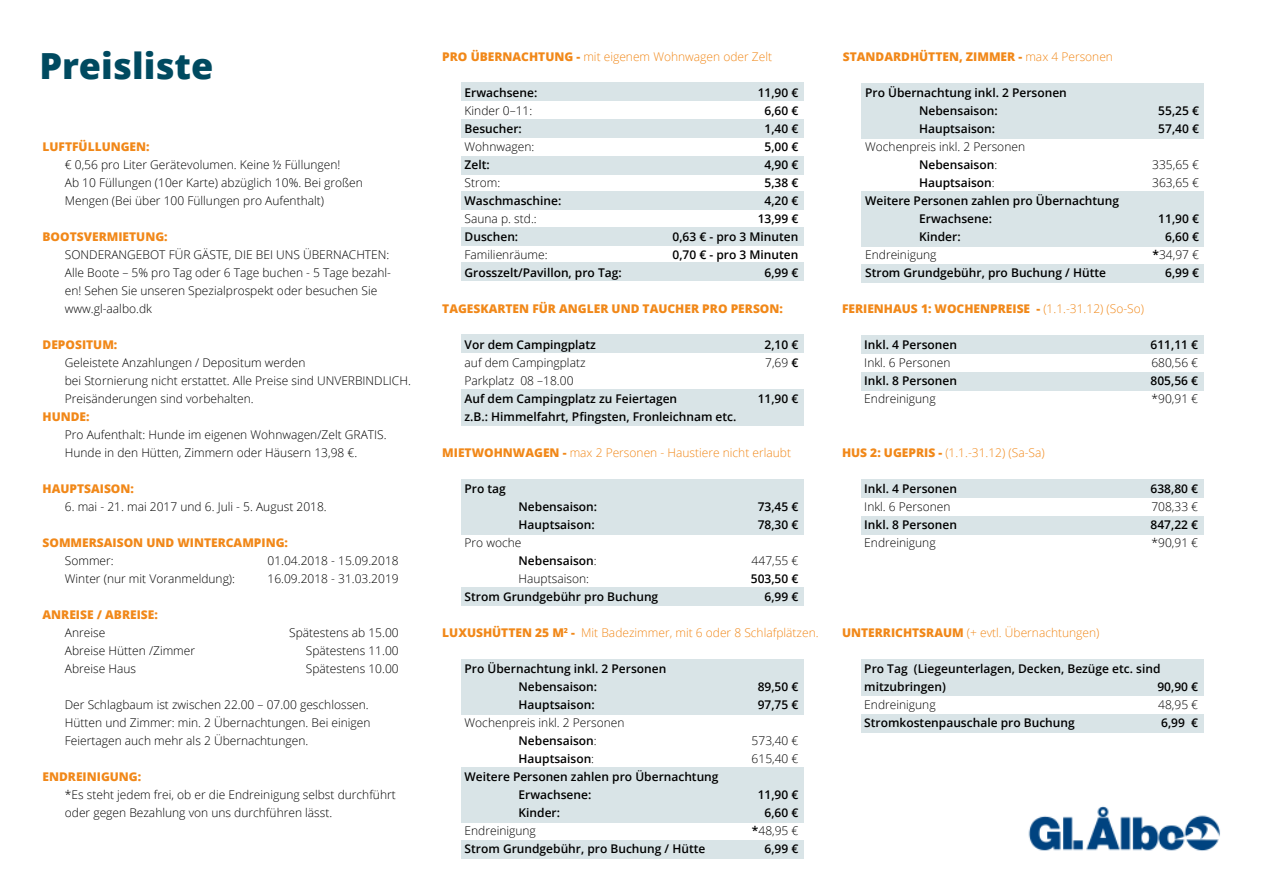
<style>
.page{position:relative;width:1263px;height:893px;background:#fff}
.page>*{position:absolute;margin:0;border:0;box-sizing:border-box;transform-origin:0 0}
.t1{font:800 36px "Open Sans";color:#004a60}
.t2{font:300 12px/18px "Open Sans";color:#000}
.t3{font:600 12px/18px "Open Sans";color:#000}
.t4{font:800 12px "Open Sans";color:#f18819}
.t5{font:300 12px "Open Sans";color:#f18819}
.s1{font-weight:800}
.s2{font-weight:300}
.s3{font-weight:600}
</style>
<div class="page">
<img style="left:1028px;top:806px;width:192px;height:45px">
<div style="left:461px;top:83px;width:342px;height:18px;background:#d9e4e7"></div>
<div style="left:461px;top:335px;width:342px;height:18px;background:#d9e4e7"></div>
<div style="left:861px;top:714px;width:342px;height:18px;background:#d9e4e7"></div>
<div style="left:461px;top:479px;width:342px;height:56px;background:#d9e4e7"></div>
<div style="left:461px;top:659px;width:342px;height:55px;background:#d9e4e7"></div>
<div style="left:862px;top:83px;width:342px;height:56px;background:#d9e4e7"></div>
<div style="left:461px;top:767px;width:342px;height:55px;background:#d9e4e7"></div>
<div style="left:862px;top:191px;width:342px;height:55px;background:#d9e4e7"></div>
<div style="left:461px;top:588px;width:342px;height:18px;background:#d9e4e7"></div>
<div style="left:461px;top:840px;width:342px;height:18px;background:#d9e4e7"></div>
<div style="left:862px;top:264px;width:342px;height:18px;background:#d9e4e7"></div>
<div style="left:461px;top:389px;width:342px;height:37px;background:#d9e4e7"></div>
<div style="left:861px;top:659px;width:342px;height:36px;background:#d9e4e7"></div>
<div style="left:461px;top:119px;width:342px;height:18px;background:#d9e4e7"></div>
<div style="left:461px;top:156px;width:342px;height:18px;background:#d9e4e7"></div>
<div style="left:461px;top:192px;width:342px;height:18px;background:#d9e4e7"></div>
<div style="left:461px;top:228px;width:342px;height:18px;background:#d9e4e7"></div>
<div style="left:461px;top:263px;width:342px;height:18px;background:#d9e4e7"></div>
<div style="left:861px;top:336px;width:342px;height:18px;background:#d9e4e7"></div>
<div style="left:861px;top:480px;width:342px;height:18px;background:#d9e4e7"></div>
<div style="left:861px;top:372px;width:342px;height:18px;background:#d9e4e7"></div>
<div style="left:861px;top:516px;width:342px;height:18px;background:#d9e4e7"></div>
<h1 class="t1" style="left:39px;top:38px;width:176px">Preisliste</h1>
<p class="t4" style="left:43px;top:137px;width:109px">LUFTFÜLLUNGEN:</p>
<p class="t2" style="left:65px;top:155px;width:300px">€ 0,56 pro Liter Gerätevolumen. Keine ½ Füllungen!<br>Ab 10 Füllungen (10er Karte) abzüglich 10%. Bei großen<br>Mengen (Bei über 100 Füllungen pro Aufenthalt)</p>
<p class="t4" style="left:43px;top:227px;width:127px">BOOTSVERMIETUNG:</p>
<p class="t2" style="left:65px;top:245px;width:328px">SONDERANGEBOT FÜR GÄSTE, DIE BEI UNS ÜBERNACHTEN:<br>Alle Boote – 5% pro Tag oder 6 Tage buchen - 5 Tage bezahl&shy;en! Sehen Sie unseren Spezialprospekt oder besuchen Sie www.gl-aalbo.dk</p>
<p class="t4" style="left:43px;top:335px;width:76px">DEPOSITUM:</p>
<p class="t2" style="left:65px;top:353px;width:347px">Geleistete Anzahlungen / Depositum werden<br>bei Stornierung nicht erstattet. Alle Preise sind UNVERBINDLICH.<br>Preisänderungen sind vorbehalten.</p>
<p class="t4" style="left:43px;top:407px;width:49px">HUNDE:</p>
<p class="t2" style="left:65px;top:425px;width:323px">Pro Aufenthalt: Hunde im eigenen Wohnwagen/Zelt GRATIS.<br>Hunde in den Hütten, Zimmern oder Häusern 13,98 €.</p>
<p class="t4" style="left:43px;top:479px;width:93px">HAUPTSAISON:</p>
<p class="t2" style="left:65px;top:497px;width:263px">6. mai - 21. mai 2017 und 6. Juli - 5. August 2018.</p>
<p class="t4" style="left:43px;top:533px;width:247px">SOMMERSAISON UND WINTERCAMPING:</p>
<p class="t2" style="left:65px;top:551px;width:172px">Sommer:<br>Winter (nur mit Voranmeldung):</p>
<p class="t4" style="left:43px;top:605px;width:117px">ANREISE / ABREISE:</p>
<p class="t2" style="left:65px;top:623px;width:132px">Anreise<br>Abreise Hütten /Zimmer<br>Abreise Haus</p>
<p class="t2" style="left:268px;top:551px;width:133px">01.04.2018 - 15.09.2018<br>16.09.2018 - 31.03.2019</p>
<p class="t2" style="left:306px;top:623px;width:94px;text-align:justify;text-indent:-17px">Spätestens ab 15.00<br>Spätestens 11.00<br>Spätestens 10.00</p>
<p class="t2" style="left:65px;top:695px;width:307px">Der Schlagbaum ist zwischen 22.00 – 07.00 geschlossen.<br>Hütten und Zimmer: min. 2 Übernachtungen. Bei einigen<br>Feiertagen auch mehr als 2 Übernachtungen.</p>
<p class="t4" style="left:43px;top:767px;width:100px">ENDREINIGUNG:</p>
<p class="t2" style="left:65px;top:785px;width:332px">*Es steht jedem frei, ob er die Endreinigung selbst durchführt oder gegen Bezahlung von uns durchführen lässt.</p>
<p class="t5" style="left:442px;top:48px;width:331px"><span class="s1">PRO ÜBERNACHTUNG -</span> mit eigenem Wohnwagen oder Zelt</p>
<p class="t3" style="left:465px;top:83px;width:74px">Erwachsene:</p>
<p class="t2" style="left:465px;top:101px;width:69px">Kinder 0–11:</p>
<p class="t3" style="left:465px;top:119px;width:59px">Besucher:</p>
<p class="t2" style="left:465px;top:137px;width:71px">Wohnwagen:</p>
<p class="t3" style="left:465px;top:155px;width:27px">Zelt:</p>
<p class="t2" style="left:465px;top:173px;width:37px">Strom:</p>
<p class="t3" style="left:465px;top:191px;width:98px">Waschmaschine:</p>
<p class="t2" style="left:465px;top:209px;width:74px">Sauna p. std.:</p>
<p class="t3" style="left:465px;top:227px;width:55px">Duschen:</p>
<p class="t2" style="left:465px;top:245px;width:84px">Familienräume:</p>
<p class="t3" style="left:465px;top:263px;width:159px">Grosszelt/Pavillon, pro Tag:</p>
<p class="t3" style="left:672px;top:83px;width:127px;text-align:right">11,90 €<br>6,60 €<br>1,40 €<br>5,00 €<br>4,90 €<br>5,38 €<br>4,20 €<br>13,99 €<br>0,63 € - pro 3 Minuten<br>0,70 € - pro 3 Minuten<br>6,99 €</p>
<p class="t4" style="left:442px;top:299px;width:342px">TAGESKARTEN FÜR ANGLER UND TAUCHER PRO PERSON:</p>
<p class="t3" style="left:465px;top:335px;width:133px">Vor dem Campingplatz</p>
<p class="t2" style="left:465px;top:353px;width:122px">auf dem Campingplatz<br>Parkplatz 08 –18.00</p>
<p class="t3" style="left:465px;top:389px;width:273px">Auf dem Campingplatz zu Feiertagen<br>z.B.: Himmelfahrt, Pfingsten, Fronleichnam etc.</p>
<p class="t3" style="left:764px;top:335px;width:35px">2,10 €<br><span class="s2">7,69</span> €</p>
<p class="t3" style="left:758px;top:389px;width:42px">11,90 €</p>
<p class="t5" style="left:442px;top:444px;width:350px"><span class="s1">MIETWOHNWAGEN -</span> max 2 Personen - Haustiere nicht erlaubt</p>
<p class="t3" style="left:465px;top:479px;width:43px">Pro tag</p>
<p class="t3" style="left:519px;top:497px;width:80px">Nebensaison:<br>Hauptsaison:</p>
<p class="t2" style="left:519px;top:533px;width:80px;text-indent:-54px">Pro woche<br><span class="s3">Nebensaison</span>:<br>Hauptsaison:</p>
<p class="t3" style="left:465px;top:587px;width:195px">Strom Grundgebühr pro Buchung</p>
<p class="t3" style="left:758px;top:497px;width:42px">73,45 €<br>78,30 €</p>
<p class="t2" style="left:752px;top:551px;width:48px">447,55 €</p>
<p class="t3" style="left:751px;top:569px;width:49px;text-align:right">503,50 €<br>6,99 €</p>
<p class="t5" style="left:442px;top:624px;width:378px"><span class="s1">LUXUSHÜTTEN 25 M</span><sup>2</sup> <span class="s1">-</span> Mit Badezimmer, mit 6 oder 8 Schlafplätzen.</p>
<p class="t3" style="left:519px;top:659px;width:149px;text-indent:-54px">Pro Übernachtung inkl. 2 Personen<br>Nebensaison:<br>Hauptsaison:</p>
<p class="t2" style="left:465px;top:713px;width:161px">Wochenpreis inkl. 2 Personen</p>
<p class="t3" style="left:519px;top:731px;width:80px">Nebensaison<span class="s2">:</span></p>
<p class="t3" style="left:519px;top:749px;width:77px">Hauptsaison<span class="s2">:</span></p>
<p class="t3" style="left:465px;top:767px;width:256px">Weitere Personen zahlen pro Übernachtung</p>
<p class="t3" style="left:519px;top:785px;width:74px">Erwachsene:</p>
<p class="t3" style="left:519px;top:803px;width:43px">Kinder:</p>
<p class="t2" style="left:465px;top:821px;width:73px">Endreinigung</p>
<p class="t3" style="left:465px;top:839px;width:242px">Strom Grundgebühr, pro Buchung / Hütte</p>
<p class="t3" style="left:758px;top:677px;width:42px">89,50 €<br>97,75 €</p>
<p class="t2" style="left:752px;top:731px;width:48px">573,40 €<br>615,40 €</p>
<p class="t3" style="left:752px;top:785px;width:48px;text-align:right">11,90 €<br>6,60 € *<span class="s2">48,95 €<br></span>6,99 €</p>
<p class="t4" style="left:843px;top:47px;width:272px">STANDARDHÜTTEN, ZIMMER - <span class="s2">max 4 Personen</span></p>
<p class="t3" style="left:919px;top:83px;width:149px;text-indent:-54px">Pro Übernachtung inkl. 2 Personen<br>Nebensaison:<br>Hauptsaison:</p>
<p class="t2" style="left:865px;top:137px;width:161px">Wochenpreis inkl. 2 Personen</p>
<p class="t3" style="left:919px;top:155px;width:80px">Nebensaison<span class="s2">:</span></p>
<p class="t3" style="left:919px;top:173px;width:77px">Hauptsaison<span class="s2">:</span></p>
<p class="t3" style="left:865px;top:191px;width:256px">Weitere Personen zahlen pro Übernachtung</p>
<p class="t3" style="left:919px;top:209px;width:74px">Erwachsene:</p>
<p class="t3" style="left:919px;top:227px;width:43px">Kinder:</p>
<p class="t2" style="left:865px;top:245px;width:73px">Endreinigung</p>
<p class="t3" style="left:865px;top:263px;width:242px">Strom Grundgebühr, pro Buchung / Hütte</p>
<p class="t3" style="left:1158px;top:101px;width:42px">55,25 €<br>57,40 €</p>
<p class="t2" style="left:1152px;top:155px;width:48px">335,65 €<br>363,65 €</p>
<p class="t3" style="left:1152px;top:209px;width:48px;text-align:right">11,90 €<br>6,60 € *<span class="s2">34,97 €<br></span>6,99 €</p>
<p class="t4" style="left:842px;top:299px;width:304px">FERIENHAUS 1: WOCHENPREISE - <span class="s2">(1.1.-31.12) (So-So)</span></p>
<p class="t3" style="left:864px;top:335px;width:94px">Inkl. 4 Personen</p>
<p class="t2" style="left:864px;top:353px;width:88px">Inkl. 6 Personen</p>
<p class="t3" style="left:864px;top:371px;width:94px">Inkl. 8 Personen</p>
<p class="t2" style="left:864px;top:389px;width:73px">Endreinigung</p>
<p class="t5" style="left:842px;top:444px;width:204px"><span class="s1">HUS 2: UGEPRIS -</span> (1.1.-31.12) (Sa-Sa)</p>
<p class="t3" style="left:864px;top:479px;width:94px">Inkl. 4 Personen</p>
<p class="t2" style="left:864px;top:497px;width:88px">Inkl. 6 Personen</p>
<p class="t3" style="left:864px;top:515px;width:94px">Inkl. 8 Personen</p>
<p class="t2" style="left:864px;top:533px;width:73px">Endreinigung</p>
<p class="t5" style="left:842px;top:624px;width:259px"><span class="s1">UNTERRICHTSRAUM</span> (+ evtl. Übernachtungen)</p>
<p class="t3" style="left:1150px;top:335px;width:49px">611,11 €</p>
<p class="t2" style="left:1151px;top:353px;width:48px">680,56 €</p>
<p class="t3" style="left:1150px;top:371px;width:49px">805,56 €</p>
<p class="t2" style="left:1151px;top:389px;width:48px">*90,91 €</p>
<p class="t3" style="left:1150px;top:479px;width:49px">638,80 €</p>
<p class="t2" style="left:1151px;top:497px;width:48px">708,33 €</p>
<p class="t3" style="left:1150px;top:515px;width:49px">847,22 €</p>
<p class="t2" style="left:1151px;top:533px;width:48px">*90,91 €</p>
<p class="t3" style="left:864px;top:659px;width:298px">Pro Tag (Liegeunterlagen, Decken, Bezüge etc. sind mitzubringen)</p>
<p class="t2" style="left:864px;top:695px;width:73px">Endreinigung</p>
<p class="t3" style="left:864px;top:713px;width:212px">Stromkostenpauschale pro Buchung</p>
<p class="t3" style="left:1157px;top:677px;width:42px">90,90 €</p>
<p class="t2" style="left:1158px;top:695px;width:41px">48,95 €</p>
<p class="t3" style="left:1161px;top:713px;width:38px">6,99 €</p>
</div>
